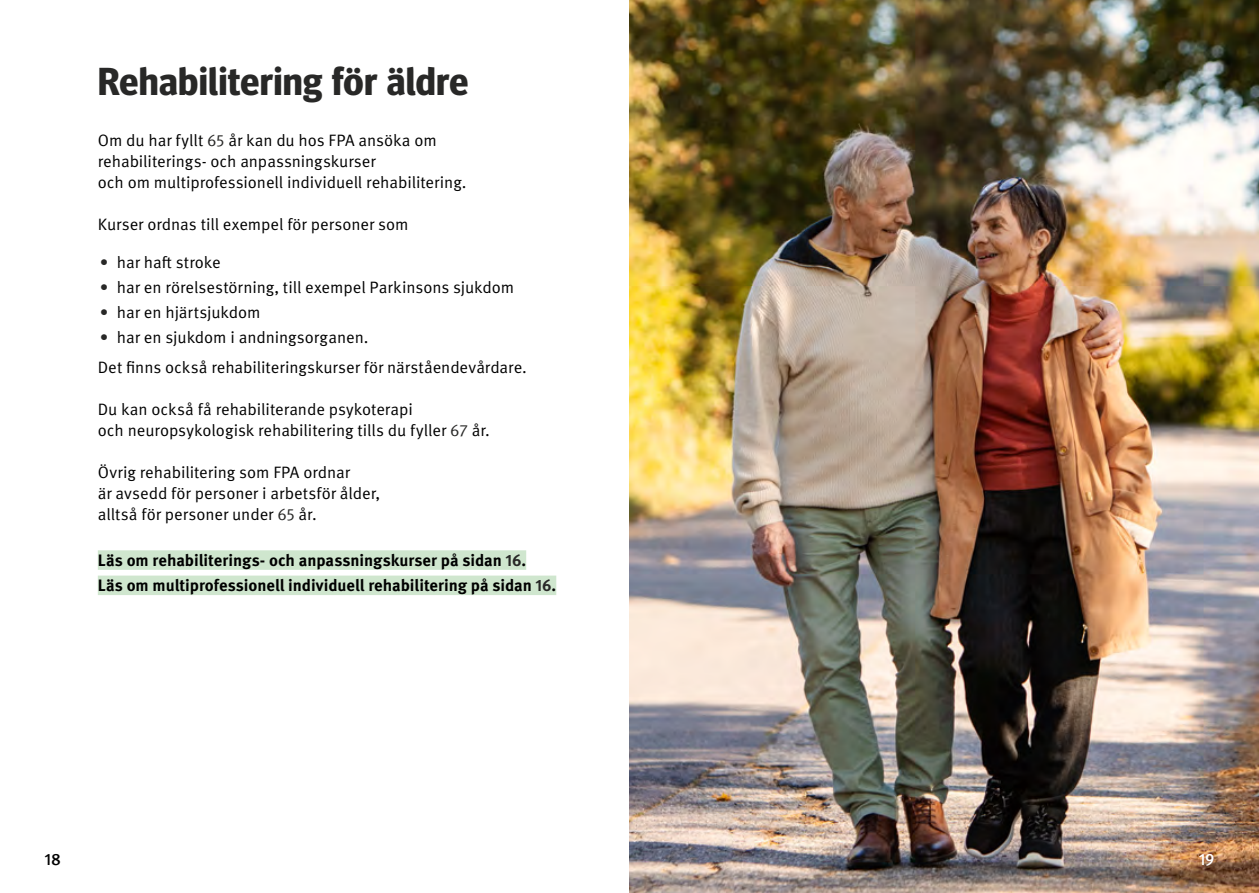
<style>
.page{position:relative;width:1259px;height:893px;background:#fff}
.page>*{position:absolute;margin:0;border:0;box-sizing:border-box;transform-origin:0 0}
.t1{font:700 39px "Meta Headline Pro";letter-spacing:.005em;color:#282827}
.t2{font:16.5px/21px "Meta Pro Norm";letter-spacing:-.005em;color:#000}
.t3{font:700 16.5px/25.2px "Meta Pro";letter-spacing:-.005em;color:#000}
.t4{font:500 16.5px "Meta Pro";color:#000}
.t5{font:500 16.5px "Meta Pro";color:#fff}
.s1{color:#282827}
</style>
<div class="page">
<div style="left:98px;top:576px;width:458px;height:19px;background:#cfe6ce"></div>
<div style="left:98px;top:550px;width:428px;height:20px;background:#cfe6ce"></div>
<img style="left:629px;top:0;width:630px;height:893px">
<h1 class="t1" style="left:98px;top:50px;width:372px">Rehabilitering för äldre</h1>
<p class="t2" style="left:98px;top:128px;width:370px">Om du har fyllt <span class="s1">65</span> år kan du hos FPA ansöka om rehabiliterings- och anpassningskurser<br>och om multiprofessionell individuell rehabilitering.</p>
<p class="t2" style="left:98px;top:212px;width:312px">Kurser ordnas till exempel för personer som</p>
<p class="t2" style="left:100px;top:250px;width:122px"><span class="s1">•</span> har haf stroke</p>
<p class="t2" style="left:100px;top:275px;width:416px"><span class="s1">•</span> har en rörelsestörning, till exempel Parkinsons sjukdom</p>
<p class="t2" style="left:100px;top:301px;width:162px"><span class="s1">•</span> har en hjärtsjukdom</p>
<p class="t2" style="left:98px;top:322px;width:431px;line-height:29.5px"><span class="s1">•</span> har en sjukdom i andningsorganen.<br>Det fnns också rehabiliteringskurser för närståendevårdare.</p>
<p class="t2" style="left:98px;top:397px;width:393px">Du kan också få rehabiliterande psykoterapi<br>och neuropsykologisk rehabilitering tills du fyller <span class="s1">67</span> år.</p>
<p class="t2" style="left:98px;top:460px;width:284px">Övrig rehabilitering som FPA ordnar<br>är avsedd för personer i arbetsför ålder, alltså för personer under <span class="s1">65</span> år.</p>
<p class="t3" style="left:98px;top:547px;width:460px">Läs om rehabiliterings- och anpassningskurser på sidan <span class="s1">16</span>.<br>Läs om multiprofessionell individuell rehabilitering på sidan <span class="s1">16</span>.</p>
<p class="t4" style="left:44px;top:846px;width:18px">18</p>
<p class="t5" style="left:1198px;top:846px;width:17px">19</p>
</div>
